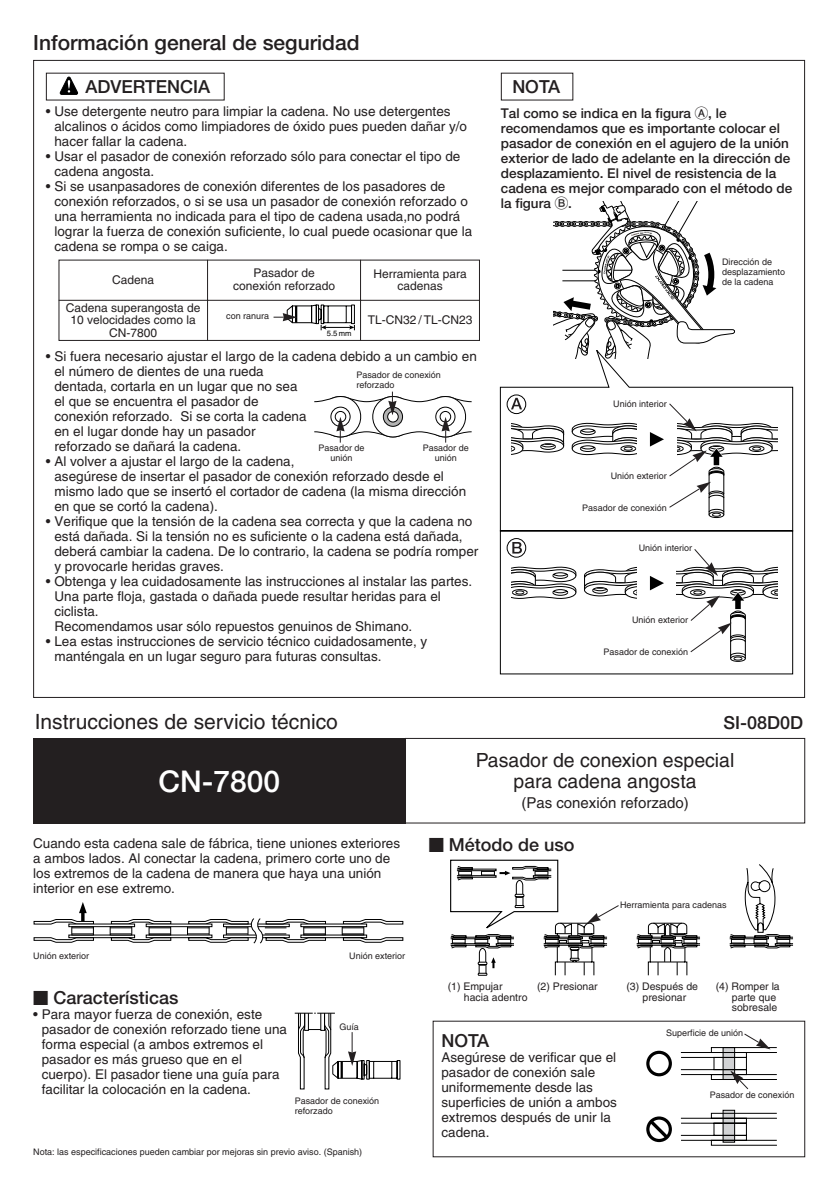
<style>
.page{position:relative;width:838px;height:1190px;background:#fff}
.page>*{position:absolute;margin:0;border:0;box-sizing:border-box;transform-origin:0 0}
.t1{font:500 30px "Helvetica Neue";color:#fff}
.t2{font:21px "Helvetica";color:#231f20}
.t3{font:500 21px "Helvetica Neue";color:#231f20}
.t4{font:19.6px/21px "Helvetica";color:#231f20;text-align:center}
.t5{font:500 18px "Helvetica Neue";color:#231f20}
.t6{font:15px "Helvetica";color:#231f20}
.t7{font:13.6px/15px "Helvetica";color:#231f20}
.t8{font:500 13.6px/15px "Helvetica Neue";color:#231f20}
.t9{font:12px/12.8px "Helvetica";color:#231f20;text-align:center}
.t10{font:10.4px/10.4px "Helvetica";color:#231f20}
.t11{font:9px/9.8px "Helvetica";color:#231f20}
.t12{font:7.6px "Helvetica";color:#000}
.s1{font-family:"Ftgfr Alpha";font-weight:400}
</style>
<div class="page">
<svg style="left:500px;top:359px;width:293px;height:315px"></svg>
<svg style="left:553px;top:201px;width:182px;height:158px"></svg>
<svg style="left:506px;top:394px;width:131px;height:164px"></svg>
<svg style="left:512px;top:566px;width:125px;height:34px"></svg>
<svg style="left:650px;top:576px;width:14px;height:14px"></svg>
<svg style="left:60px;top:77px;width:18px;height:18px"></svg>
<div style="left:405px;top:738px;width:400px;height:85px;border:1px solid #231f20"></div>
<div style="left:33px;top:738px;width:372px;height:85px;background:#231f20"></div>
<svg style="left:295px;top:1012px;width:106px;height:78px"></svg>
<svg style="left:646px;top:1050px;width:26px;height:93px"></svg>
<div style="left:723px;top:1110px;width:12px;height:32px;background:#abacad;border:1px solid #000"></div>
<svg style="left:680px;top:1113px;width:97px;height:33px"></svg>
<svg style="left:680px;top:1033px;width:97px;height:57px"></svg>
<svg style="left:650px;top:403px;width:128px;height:115px"></svg>
<svg style="left:677px;top:549px;width:100px;height:113px"></svg>
<svg style="left:314px;top:392px;width:157px;height:51px"></svg>
<svg style="left:450px;top:859px;width:343px;height:117px"></svg>
<div style="left:59px;top:260px;width:421px;height:81px;border:1px solid #231f20"></div>
<hr style="left:207px;top:260px;width:1px;height:81px;background:#231f20">
<hr style="left:360px;top:260px;width:1px;height:81px;background:#231f20">
<hr style="left:59px;top:300px;width:421px;height:1px;background:#231f20">
<svg style="left:274px;top:305px;width:81px;height:25px"></svg>
<svg style="left:33px;top:902px;width:371px;height:42px"></svg>
<h2 class="t3" style="left:33px;top:35px;width:328px">Información general de seguridad</h2>
<h3 class="t5" style="left:85px;top:81px;width:126px">ADVERTENCIA</h3>
<h3 class="t5" style="left:512px;top:80px;width:49px">NOTA</h3>
<p class="t7" style="left:54px;top:106px;width:414px;text-indent:-9px">• Use detergente neutro para limpiar la cadena. No use detergentes alcalinos o ácidos como limpiadores de óxido pues pueden dañar y/o hacer fallar la cadena.</p>
<p class="t7" style="left:54px;top:151px;width:407px;text-indent:-9px">• Usar el pasador de conexión reforzado sólo para conectar el tipo de cadena angosta.</p>
<p class="t7" style="left:54px;top:181px;width:419px;text-indent:-9px">• Si se usanpasadores de conexión diferentes de los pasadores de conexión reforzados, o si se usa un pasador de conexión reforzado o una herramienta no indicada para el tipo de cadena usada,no podrá lograr la fuerza de conexión suficiente, lo cual puede ocasionar que la cadena se rompa o se caiga.</p>
<p class="t9" style="left:374px;top:268px;width:95px">Herramienta para cadenas</p>
<p class="t9" style="left:233px;top:268px;width:104px">Pasador de conexión reforzado</p>
<p class="t9" style="left:112px;top:274px;width:44px">Cadena</p>
<p class="t9" style="left:66px;top:302px;width:136px">Cadena superangosta de<br>10 velocidades como la<br>CN-7800</p>
<p class="t11" style="left:226px;top:312px;width:45px">con ranura</p>
<p class="t9" style="left:368px;top:315px;width:106px">TL-CN32 / TL-CN23</p>
<p class="t12" style="left:327px;top:331px;width:26px">5.5 mm</p>
<p class="t7" style="left:54px;top:350px;width:424px;text-indent:-9px">• Si fuera necesario ajustar el largo de la cadena debido a un cambio en el número de dientes de una rueda<br>dentada, cortarla en un lugar que no sea<br>el que se encuentra el pasador de<br>conexión reforzado. Si se corta la cadena<br>en el lugar donde hay un pasador<br>reforzado se dañará la cadena.</p>
<p class="t7" style="left:54px;top:455px;width:413px;text-indent:-9px">• Al volver a ajustar el largo de la cadena,<br>asegúrese de insertar el pasador de conexión reforzado desde el mismo lado que se insertó el cortador de cadena (la misma dirección en que se cortó la cadena).</p>
<p class="t7" style="left:54px;top:515px;width:425px;text-indent:-9px">• Verifique que la tensión de la cadena sea correcta y que la cadena no está dañada. Si la tensión no es suficiente o la cadena está dañada, deberá cambiar la cadena. De lo contrario, la cadena se podría romper y provocarle heridas graves.</p>
<p class="t7" style="left:54px;top:575px;width:419px;text-indent:-9px">• Obtenga y lea cuidadosamente las instrucciones al instalar las partes.<br>Una parte floja, gastada o dañada puede resultar heridas para el ciclista.<br>Recomendamos usar sólo repuestos genuinos de Shimano.</p>
<p class="t7" style="left:54px;top:635px;width:374px;text-indent:-9px">• Lea estas instrucciones de servicio técnico cuidadosamente, y manténgala en un lugar seguro para futuras consultas.</p>
<p class="t11" style="left:356px;top:371px;width:86px">Pasador de conexión reforzado</p>
<p class="t11" style="left:318px;top:444px;width:48px;text-align:center">Pasador de unión</p>
<p class="t11" style="left:423px;top:444px;width:48px;text-align:center">Pasador de unión</p>
<p class="t8" style="left:501px;top:107px;width:293px">Tal como se indica en la figura <span class="s1">A</span>, le recomendamos que es importante colocar el pasador de conexión en el agujero de la unión exterior de lado de adelante en la dirección de desplazamiento. El nivel de resistencia de la cadena es mejor comparado con el método de la figura <span class="s1">B</span>.</p>
<p class="t11" style="left:722px;top:258px;width:65px">Dirección de desplazamiento de la cadena</p>
<p class="t11" style="left:613px;top:399px;width:55px">Unión interior</p>
<p class="t11" style="left:611px;top:472px;width:57px">Unión exterior</p>
<p class="t11" style="left:582px;top:504px;width:86px">Pasador de conexión</p>
<p class="t11" style="left:639px;top:544px;width:55px">Unión interior</p>
<p class="t11" style="left:632px;top:616px;width:57px">Unión exterior</p>
<p class="t11" style="left:604px;top:648px;width:86px">Pasador de conexión</p>
<h2 class="t2" style="left:35px;top:714px;width:305px">Instrucciones de servicio técnico</h2>
<h3 class="t5" style="left:724px;top:716px;width:81px">SI-08D0D</h3>
<h3 class="t4" style="left:476px;top:751px;width:260px">Pasador de conexion especial para cadena angosta</h3>
<p class="t6" style="left:521px;top:798px;width:169px">(Pas conexión reforzado)</p>
<h1 class="t1" style="left:158px;top:770px;width:123px">CN-7800</h1>
<p class="t7" style="left:33px;top:837px;width:368px">Cuando esta cadena sale de fábrica, tiene uniones exteriores a ambos lados. Al conectar la cadena, primero corte uno de los extremos de la cadena de manera que haya una unión interior en ese extremo.</p>
<p class="t11" style="left:33px;top:952px;width:57px">Unión exterior</p>
<p class="t11" style="left:349px;top:952px;width:57px">Unión exterior</p>
<h3 class="t5" style="left:54px;top:991px;width:127px">Características</h3>
<p class="t7" style="left:42px;top:1008px;width:247px;text-indent:-9px">• Para mayor fuerza de conexión, este pasador de conexión reforzado tiene una forma especial (a ambos extremos el pasador es más grueso que en el cuerpo). El pasador tiene una guía para facilitar la colocación en la cadena.</p>
<p class="t11" style="left:339px;top:1023px;width:21px">Guía</p>
<p class="t11" style="left:295px;top:1097px;width:86px">Pasador de conexión reforzado</p>
<p class="t11" style="left:33px;top:1148px;width:331px">Nota: las especificaciones pueden cambiar por mejoras sin previo aviso. (Spanish)</p>
<h3 class="t5" style="left:449px;top:838px;width:127px">Método de uso</h3>
<p class="t11" style="left:620px;top:901px;width:108px">Herramienta para cadenas</p>
<p class="t10" style="left:464px;top:982px;width:65px;text-indent:-16px">(1) Empujar hacia adentro</p>
<p class="t10" style="left:537px;top:982px;width:62px">(2) Presionar</p>
<p class="t10" style="left:626px;top:982px;width:73px;text-align:center">(3) Después de presionar</p>
<p class="t10" style="left:732px;top:982px;width:49px;text-indent:-16px">(4) Romper la parte que sobresale</p>
<h3 class="t5" style="left:441px;top:1034px;width:49px">NOTA</h3>
<p class="t7" style="left:441px;top:1051px;width:177px">Asegúrese de verificar que el pasador de conexión sale uniformemente desde las superficies de unión a ambos extremos después de unir la cadena.</p>
<p class="t11" style="left:666px;top:1029px;width:79px">Superficie de unión</p>
<p class="t11" style="left:710px;top:1090px;width:86px">Pasador de conexión</p>
</div>
